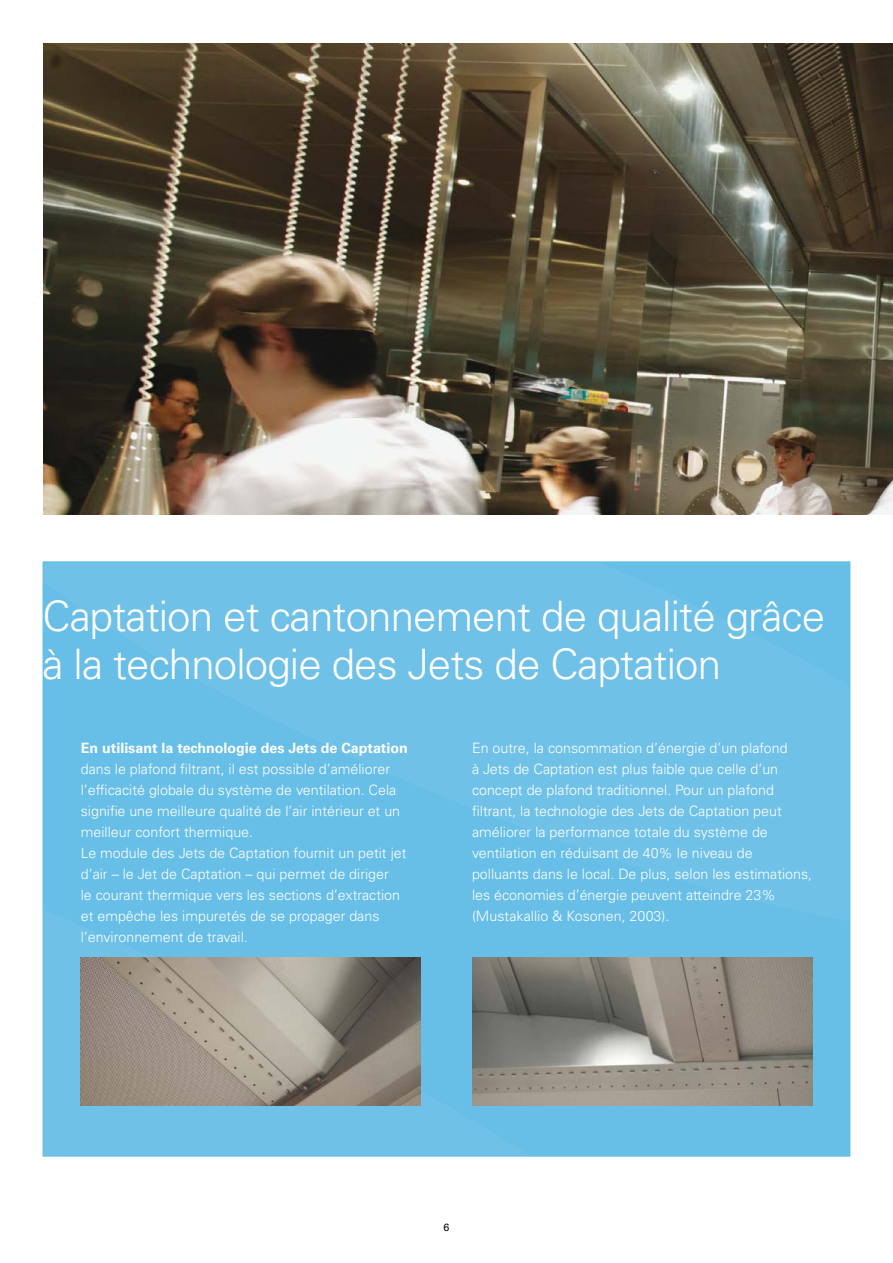
<style>
.page{position:relative;width:893px;height:1263px;background:#fff}
.page>*{position:absolute;margin:0;border:0;box-sizing:border-box;transform-origin:0 0}
.Otsikko{font:300 42px/48px "Univers LT Std";letter-spacing:-.02em;color:#fff}
.Leipis{font:300 14.25px/21px "Univers LT Std";color:#fff}
.t1{font:10.5px "Univers LT Std";color:#000}
.s1{font-weight:700}
</style>
<div class="page">
<div style="left:43px;top:562px;width:807px;height:594px;background:#6fc1e8"></div>
<img style="left:43px;top:43px;width:850px;height:472px">
<img style="left:81px;top:957px;width:340px;height:149px">
<img style="left:472px;top:957px;width:340px;height:149px">
<p class="Otsikko" style="left:43px;top:593px;width:784px">Captation et cantonnement de qualité grâce à la technologie des Jets de Captation</p>
<p class="Leipis" style="left:81px;top:737px;width:329px"><span class="s1">En utilisant la technologie des Jets de Captation </span>dans le plafond filtrant, il est possible d’améliorer l’efficacité globale du système de ventilation. Cela signifie une meilleure qualité de l’air intérieur et un meilleur confort thermique.</p>
<p class="Leipis" style="left:81px;top:842px;width:327px">Le module des Jets de Captation fournit un petit jet d’air – le Jet de Captation – qui permet de diriger<br>le courant thermique vers les sections d’extraction et empêche les impuretés de se propager dans l’environnement de travail.</p>
<p class="Leipis" style="left:472px;top:737px;width:342px">En outre, la consommation d’énergie d’un plafond<br>à Jets de Captation est plus faible que celle d’un concept de plafond traditionnel. Pour un plafond filtrant, la technologie des Jets de Captation peut améliorer la performance totale du système de ventilation en réduisant de 40% le niveau de polluants dans le local. De plus, selon les estimations, les économies d’énergie peuvent atteindre 23% (Mustakallio &amp; Kosonen, 2003).</p>
<p class="t1" style="left:444px;top:1221px;width:7px">6</p>
</div>
